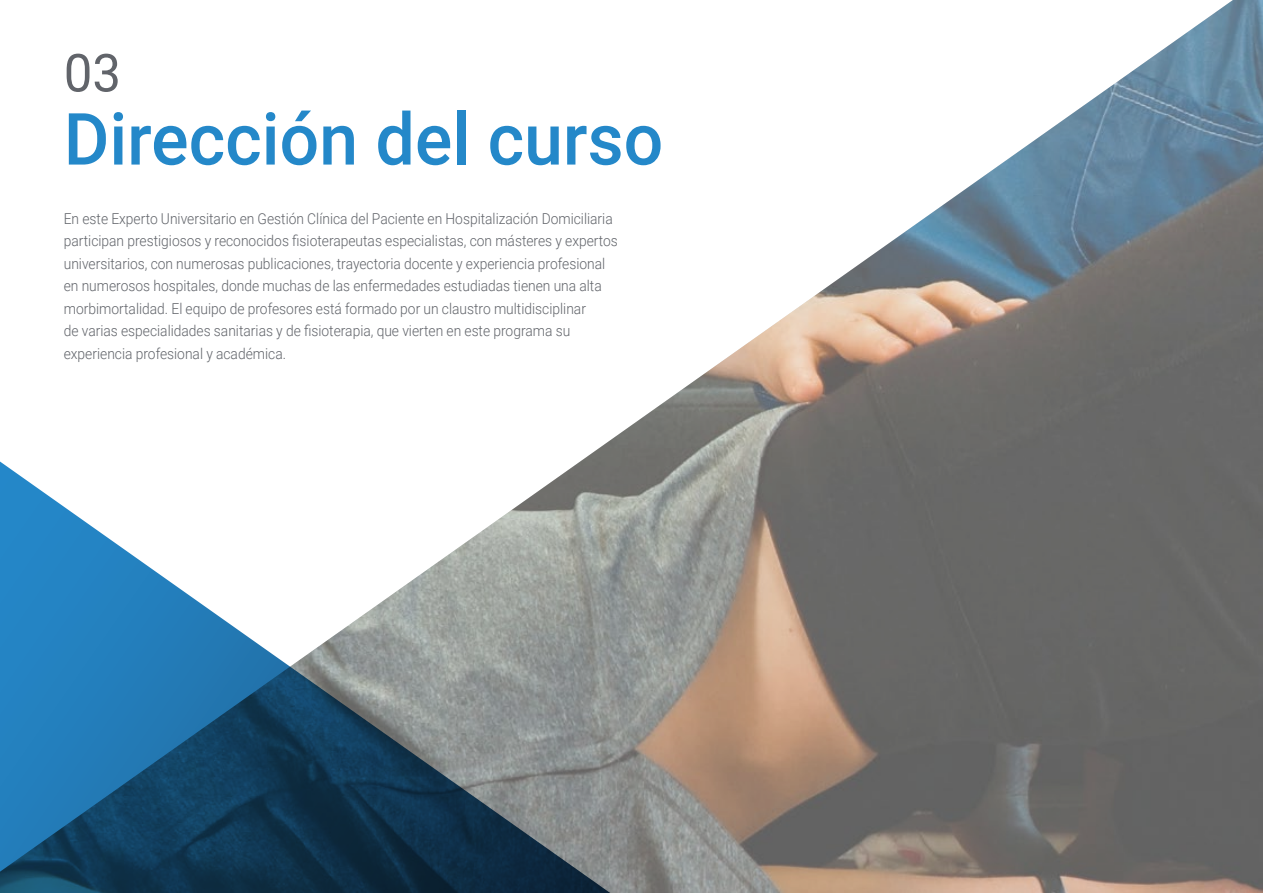
<style>
.page{position:relative;width:1263px;height:893px;background:#fff}
.page>*{position:absolute;margin:0;border:0;box-sizing:border-box;transform-origin:0 0}
.t1{font:500 72px "Roboto";color:#2488c9}
.t2{font:52.5px "Roboto";color:#61646a}
.t3{font:300 15px/22.5px "Roboto";color:#61646a;scale:.92 1}
</style>
<div class="page">
<img style="left:602px;top:0;width:661px;height:893px">
<svg style="left:0;top:446px;width:640px;height:447px"></svg>
<h2 class="t2" style="left:64px;top:36px;width:59px">03</h2>
<h1 class="t1" style="left:64px;top:89px;width:601px">Dirección del curso</h1>
<p class="t3" style="left:64px;top:207px;width:604px">En este Experto Universitario en Gestión Clínica del Paciente en Hospitalización Domiciliaria participan prestigiosos y reconocidos fisioterapeutas especialistas, con másteres y expertos universitarios, con numerosas publicaciones, trayectoria docente y experiencia profesional en numerosos hospitales, donde muchas de las enfermedades estudiadas tienen una alta morbimortalidad. El equipo de profesores está formado por un claustro multidisciplinar<br>de varias especialidades sanitarias y de fisioterapia, que vierten en este programa su experiencia profesional y académica.</p>
</div>
